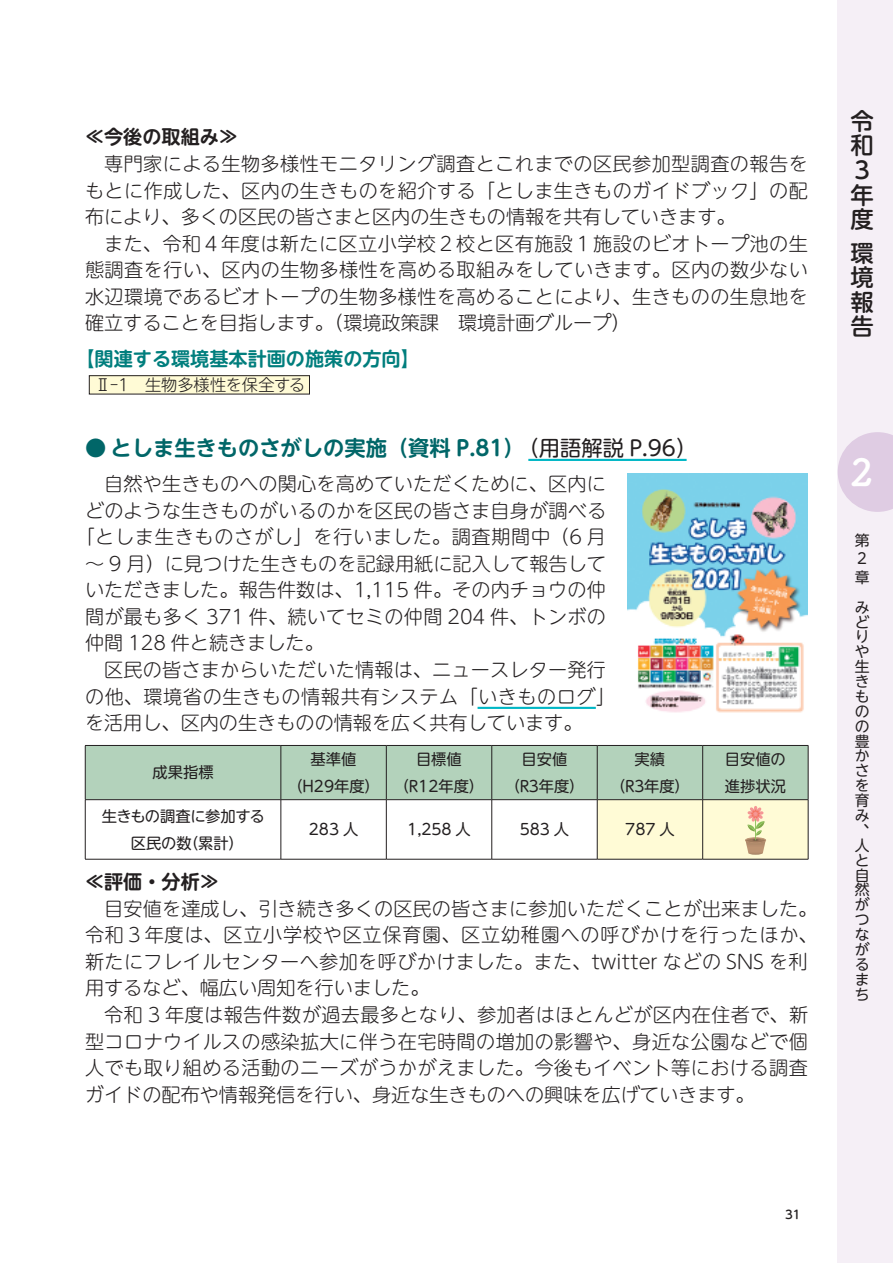
<style>
.page{position:relative;width:893px;height:1263px;background:#fff}
.page>*{position:absolute;margin:0;border:0;box-sizing:border-box;transform-origin:0 0}
.t1{font:37.2px "Tsuku B Rd Gothic Std B";color:#fff}
.t2{font:500 23.4px/24.6px "UD Shin M Go Pro";color:#231f20}
.t3{font:700 21.3px "UD Shin M Go Pro De";color:#016668}
.t4{font:300 19.2px/26.5px "UD Shin M Go Pro";letter-spacing:.01em;color:#231f20;text-align:justify}
.t5{font:300 19.2px "UD Shin M Go Pro";letter-spacing:.035em;color:#231f20}
.t6{font:300 19.2px "UD Shin M Go Pro";letter-spacing:.03em;color:#231f20}
.t7{font:700 19.2px "UD Shin M Go Pro De";color:#007e7d}
.t8{font:700 19.2px "UD Shin M Go Pro De";color:#231f20}
.t9{font:300 16.2px "UD Shin M Go Pro";letter-spacing:-.01em;color:#231f20}
.t10{font:15.3px/26.5px "UD Shin M Go Pro";color:#231f20;text-align:center}
.t11{font:15.3px/26.5px "UD Shin M Go Pro";letter-spacing:-.02em;color:#231f20;text-align:center}
.t12{font:14.85px/14.9px "UD Shin M Go Pro";color:#231f20}
.t13{font:500 11.7px "UD Shin M Go Pro";color:#231f20}
.s1{font-family:"UD Shin M Go Pro";font-weight:400;color:#231f20}
</style>
<div class="page">
<div style="left:838px;top:0;width:55px;height:1263px;background:#f5eff6"></div>
<svg style="left:838px;top:432px;width:55px;height:80px"></svg>
<hr style="left:528px;top:459px;width:159px;height:2px;background:#00b7c5">
<hr style="left:478px;top:707px;width:118px;height:2px;background:#00b7c5">
<hr style="left:808px;top:746px;width:1px;height:53px;background:#231f20">
<hr style="left:808px;top:800px;width:1px;height:59px;background:#231f20">
<hr style="left:85px;top:859px;width:196px;height:1px;background:#231f20">
<hr style="left:281px;top:859px;width:105px;height:1px;background:#231f20">
<hr style="left:386px;top:859px;width:106px;height:1px;background:#231f20">
<hr style="left:492px;top:859px;width:105px;height:1px;background:#231f20">
<hr style="left:597px;top:859px;width:106px;height:1px;background:#231f20">
<hr style="left:703px;top:859px;width:105px;height:1px;background:#231f20">
<svg style="left:85px;top:745px;width:723px;height:114px"></svg>
<div style="left:89px;top:376px;width:220px;height:18px;background:#fffbd6"></div>
<div style="left:89px;top:375px;width:221px;height:19px;border:1px solid #231f20"></div>
<img style="left:627px;top:473px;width:181px;height:240px">
<p class="t8" style="left:85px;top:121px;width:155px">≪今後の取組み≫</p>
<p class="t4" style="left:85px;top:149px;width:724px;text-indent:19px">専門家による生物多様性モニタリング調査とこれまでの区民参加型調査の報告をもとに作成した、区内の生きものを紹介する「としま生きものガイドブック」の配布により、多くの区民の皆さまと区内の生きもの情報を共有していきます。</p>
<p class="t4" style="left:85px;top:229px;width:724px;text-indent:19px">また、令和４年度は新たに区立小学校２校と区有施設１施設のビオトープ池の生態調査を行い、区内の生物多様性を高める取組みをしていきます。区内の数少ない水辺環境であるビオトープの生物多様性を高めることにより、生きものの生息地を確立することを目指します。（環境政策課　環境計画グループ）</p>
<p class="t7" style="left:75px;top:343px;width:346px">【関連する環境基本計画の施策の方向】</p>
<p class="t9" style="left:95px;top:372px;width:212px">Ⅱ-1　生物多様性を保全する</p>
<p class="t3" style="left:85px;top:430px;width:614px">● としま生きものさがしの実施（資料 P.81）<span class="s1">（用語解説 P.96）</span></p>
<p class="t4" style="left:104px;top:469px;width:503px">自然や生きものへの関心を高めていただくために、区内に</p>
<p class="t4" style="left:85px;top:496px;width:523px">どのような生きものがいるのかを区民の皆さま自身が調べる</p>
<p class="t5" style="left:75px;top:521px;width:532px">「としま生きものさがし」を行いました。調査期間中（6 月</p>
<p class="t4" style="left:85px;top:549px;width:523px">～ 9 月）に見つけた生きものを記録用紙に記入して報告して</p>
<p class="t4" style="left:85px;top:576px;width:522px">いただきました。報告件数は、1,115 件。その内チョウの仲</p>
<p class="t4" style="left:85px;top:602px;width:523px">間が最も多く 371 件、続いてセミの仲間 204 件、トンボの</p>
<p class="t4" style="left:85px;top:629px;width:240px">仲間 128 件と続きました。</p>
<p class="t4" style="left:104px;top:655px;width:503px">区民の皆さまからいただいた情報は、ニュースレター発行</p>
<p class="t6" style="left:85px;top:681px;width:532px">の他、環境省の生きもの情報共有システム「いきものログ」</p>
<p class="t4" style="left:85px;top:709px;width:499px">を活用し、区内の生きものの情報を広く共有しています。</p>
<p class="t10" style="left:152px;top:758px;width:63px">成果指標</p>
<p class="t10" style="left:288px;top:745px;width:93px">基準値（H29年度）</p>
<p class="t10" style="left:394px;top:745px;width:91px">目標値（R12年度）</p>
<p class="t10" style="left:505px;top:745px;width:81px">目安値<br>（R３年度）</p>
<p class="t10" style="left:610px;top:745px;width:81px">実績<br>（R３年度）</p>
<p class="t10" style="left:725px;top:745px;width:63px;text-align:left">目安値の進捗状況</p>
<p class="t11" style="left:102px;top:802px;width:164px">生きもの調査に参加する区民の数（累計）</p>
<p class="t10" style="left:309px;top:815px;width:51px">283 人</p>
<p class="t10" style="left:407px;top:815px;width:65px">1,258 人</p>
<p class="t10" style="left:520px;top:815px;width:51px">583 人</p>
<p class="t10" style="left:625px;top:815px;width:51px">787 人</p>
<p class="t8" style="left:85px;top:866px;width:135px">≪評価・分析≫</p>
<p class="t4" style="left:85px;top:894px;width:734px;text-align:left;text-indent:19px">目安値を達成し、引き続き多くの区民の皆さまに参加いただくことが出来ました。令和３年度は、区立小学校や区立保育園、区立幼稚園への呼びかけを行ったほか、新たにフレイルセンターへ参加を呼びかけました。また、twitter などの SNS を利用するなど、幅広い周知を行いました。</p>
<p class="t4" style="left:85px;top:1000px;width:725px;text-indent:19px">令和 3 年度は報告件数が過去最多となり、参加者はほとんどが区内在住者で、新型コロナウイルスの感染拡大に伴う在宅時間の増加の影響や、身近な公園などで個人でも取り組める活動のニーズがうかがえました。今後もイベント等における調査ガイドの配布や情報発信を行い、身近な生きものへの興味を広げていきます。</p>
<p class="t13" style="left:785px;top:1205px;width:17px">31</p>
<p class="t2" style="left:850px;top:108px;width:24px">令和<br>3年度</p>
<p class="t2" style="left:850px;top:239px;width:24px;text-align:justify">環境報告</p>
<h1 class="t1" style="left:850px;top:443px;width:24px">2</h1>
<p class="t12" style="left:855px;top:530px;width:16px;line-height:18.6px">第<br>2章</p>
<p class="t12" style="left:855px;top:599px;width:17px">みどりや生きものの豊かさを育み、人と自然がつながるまち</p>
</div>
